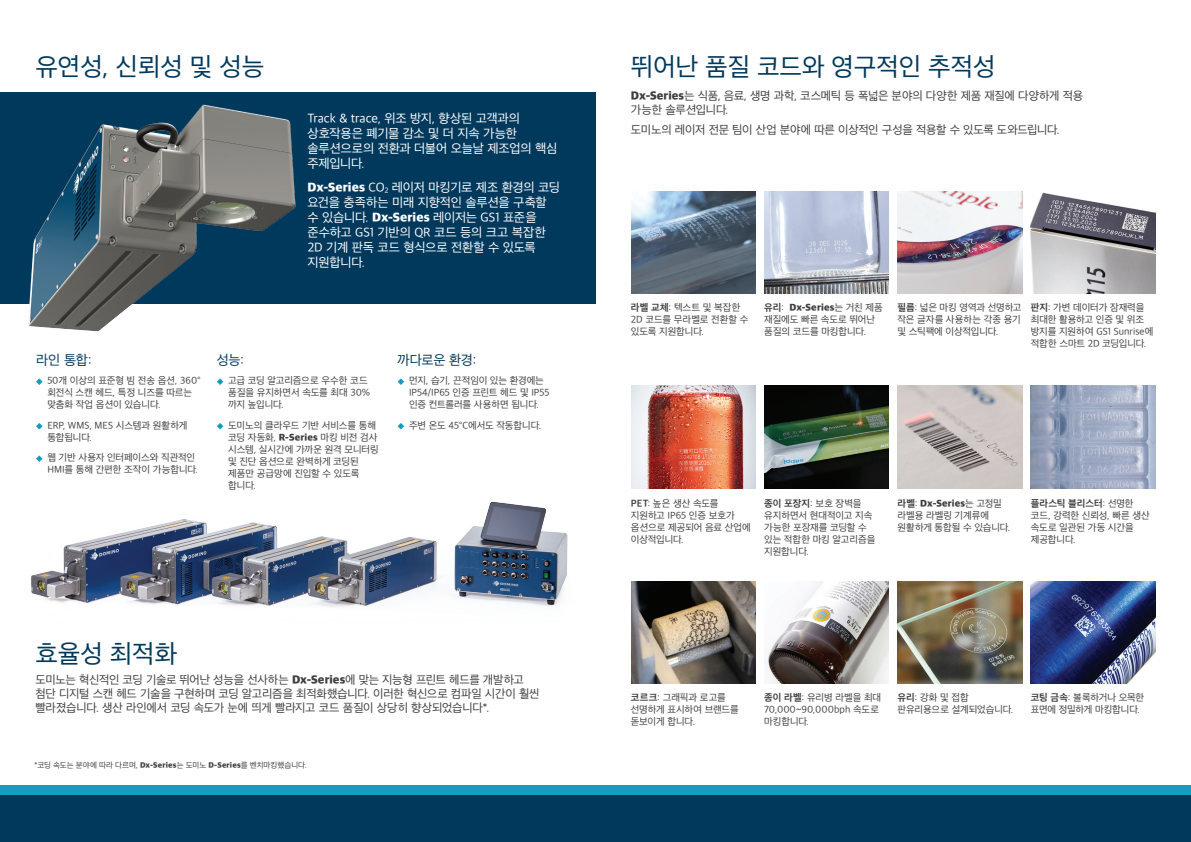
<style>
.page{position:relative;width:1191px;height:842px;background:#fff}
.page>*{position:absolute;margin:0;border:0;box-sizing:border-box;transform-origin:0 0}
.Inside_Main_Head{font:26px "Apple SD Gothic Neo";color:#00395c}
.Inside_Body_Text{font:14px "Apple SD Gothic Neo";letter-spacing:-.025em;color:#00395c}
.Inside_Body_Text-2{font:13px/15px "Apple SD Gothic Neo";letter-spacing:-.02em;color:#fff}
.Inside_Body_Text-3{font:12px/14px "Apple SD Gothic Neo";letter-spacing:-.025em;color:#3e3e3f}
._2pp_Bullet_Text{font:10px/12px "Apple SD Gothic Neo";letter-spacing:-.01em;color:#3e3e3f}
.Inside_Body_Text-4{font:10px/12px "Apple SD Gothic Neo";letter-spacing:-.01em;color:#3e3e3f}
.Inside_Body_Text-5{font:8px "Apple SD Gothic Neo";color:#3e3e3f}
.s1{font-weight:800}
.s2{font-weight:700}
</style>
<div class="page">
<img style="left:31px;top:501px;width:537px;height:106px">
<div style="left:587px;top:795px;width:604px;height:47px;background:#00395c"></div>
<div style="left:587px;top:785px;width:604px;height:10px;background:#149dbf"></div>
<img style="left:631px;top:192px;width:124px;height:102px">
<img style="left:631px;top:386px;width:124px;height:102px">
<img style="left:631px;top:582px;width:124px;height:102px">
<img style="left:764px;top:386px;width:125px;height:102px">
<img style="left:766px;top:582px;width:123px;height:102px">
<img style="left:897px;top:386px;width:125px;height:102px">
<img style="left:897px;top:582px;width:125px;height:102px">
<img style="left:1030px;top:386px;width:125px;height:102px">
<img style="left:1030px;top:582px;width:125px;height:102px">
<img style="left:764px;top:192px;width:125px;height:102px">
<img style="left:897px;top:192px;width:125px;height:102px">
<div style="left:0;top:92px;width:595px;height:212px;background:#00395c"></div>
<div style="left:0;top:795px;width:604px;height:47px;background:#00395c"></div>
<div style="left:0;top:785px;width:604px;height:10px;background:#149dbf"></div>
<svg style="left:36px;top:378px;width:7px;height:7px"></svg>
<svg style="left:36px;top:423px;width:7px;height:6px"></svg>
<svg style="left:36px;top:455px;width:7px;height:7px"></svg>
<svg style="left:217px;top:378px;width:6px;height:7px"></svg>
<svg style="left:217px;top:423px;width:6px;height:6px"></svg>
<svg style="left:398px;top:378px;width:6px;height:7px"></svg>
<svg style="left:398px;top:423px;width:6px;height:6px"></svg>
<img style="left:28px;top:104px;width:268px;height:228px">
<img style="left:1030px;top:192px;width:125px;height:102px">
<p class="Inside_Main_Head" style="left:35px;top:50px;width:230px">유연성, 신뢰성 및 성능</p>
<p class="Inside_Body_Text-2" style="left:307px;top:110px;width:251px">Track &amp; trace, 위조 방지, 향상된 고객과의 상호작용은 폐기물 감소 및 더 지속 가능한 솔루션으로의 전환과 더불어 오늘날 제조업의 핵심 주제입니다.</p>
<p class="Inside_Body_Text-2" style="left:307px;top:179px;width:254px"><span class="s1">Dx-Series</span> CO<sub>2</sub> 레이저 마킹기로 제조 환경의 코딩 요건을 충족하는 미래 지향적인 솔루션을 구축할 수 있습니다. <span class="s1">Dx-Series</span> 레이저는 GS1 표준을 준수하고 GS1 기반의 QR 코드 등의 크고 복잡한<br>2D 기계 판독 코드 형식으로 전환할 수 있도록 지원합니다.</p>
<p class="Inside_Body_Text" style="left:36px;top:350px;width:57px">라인 통합:</p>
<p class="Inside_Body_Text-4" style="left:47px;top:374px;width:154px">50개 이상의 표준형 빔 전송 옵션, 360° 회전식 스캔 헤드, 특정 니즈를 따르는 맞춤화 작업 옵션이 있습니다.</p>
<p class="Inside_Body_Text-4" style="left:47px;top:419px;width:141px">ERP, WMS, MES 시스템과 원활하게 통합됩니다.</p>
<p class="Inside_Body_Text-4" style="left:47px;top:451px;width:152px">웹 기반 사용자 인터페이스와 직관적인<br>HMI를 통해 간편한 조작이 가능합니다.</p>
<p class="Inside_Body_Text" style="left:217px;top:350px;width:29px">성능:</p>
<p class="Inside_Body_Text-4" style="left:228px;top:374px;width:144px">고급 코딩 알고리즘으로 우수한 코드 품질을 유지하면서 속도를 최대 30% 까지 높입니다.</p>
<p class="Inside_Body_Text-4" style="left:228px;top:419px;width:152px">도미노의 클라우드 기반 서비스를 통해 코딩 자동화, <span class="s1">R-Series</span> 마킹 비전 검사 시스템, 실시간에 가까운 원격 모니터링 및 진단 옵션으로 완벽하게 코딩된 제품만 공급망에 진입할 수 있도록 합니다.</p>
<p class="Inside_Body_Text" style="left:398px;top:350px;width:80px">까다로운 환경:</p>
<p class="Inside_Body_Text-4" style="left:409px;top:374px;width:142px">먼지, 습기, 끈적임이 있는 환경에는<br>IP54/IP65 인증 프린트 헤드 및 IP55 인증 컨트롤러를 사용하면 됩니다.</p>
<p class="Inside_Body_Text-4" style="left:409px;top:419px;width:134px">주변 온도 45°C에서도 작동합니다.</p>
<p class="Inside_Main_Head" style="left:35px;top:636px;width:143px">효율성 최적화</p>
<p class="Inside_Body_Text-3" style="left:35px;top:671px;width:506px">도미노는 혁신적인 코딩 기술로 뛰어난 성능을 선사하는 <span class="s1">Dx-Series</span>에 맞는 지능형 프린트 헤드를 개발하고 첨단 디지털 스캔 헤드 기술을 구현하며 코딩 알고리즘을 최적화했습니다. 이러한 혁신으로 컴파일 시간이 훨씬 빨라졌습니다. 생산 라인에서 코딩 속도가 눈에 띄게 빨라지고 코드 품질이 상당히 향상되었습니다*.</p>
<p class="Inside_Body_Text-5" style="left:35px;top:759px;width:274px">*코딩 속도는 분야에 따라 다르며, <span class="s1">Dx-Series</span>는 도미노 <span class="s1">D-Series</span>를 벤치마킹했습니다.</p>
<p class="Inside_Main_Head" style="left:631px;top:50px;width:366px">뛰어난 품질 코드와 영구적인 추적성</p>
<p class="Inside_Body_Text-3" style="left:631px;top:88px;width:454px"><span class="s1">Dx-Series</span>는 식품, 음료, 생명 과학, 코스메틱 등 폭넓은 분야의 다양한 제품 재질에 다양하게 적용 가능한 솔루션입니다.</p>
<p class="Inside_Body_Text-3" style="left:631px;top:122px;width:430px">도미노의 레이저 전문 팀이 산업 분야에 따른 이상적인 구성을 적용할 수 있도록 도와드립니다.</p>
<p class="_2pp_Bullet_Text" style="left:631px;top:301px;width:119px"><span class="s2">라벨 교체</span>: 텍스트 및 복잡한<br>2D 코드를 무라벨로 전환할 수 있도록 지원합니다.</p>
<p class="_2pp_Bullet_Text" style="left:764px;top:301px;width:120px"><span class="s2">유리</span>: <span class="s1">Dx-Series</span>는 거친 제품 재질에도 빠른 속도로 뛰어난 품질의 코드를 마킹합니다.</p>
<p class="_2pp_Bullet_Text" style="left:897px;top:301px;width:126px;text-align:justify"><span class="s2">필름</span>: 넓은 마킹 영역과 선명하고 작은 글자를 사용하는 각종 용기 및 스틱팩에 이상적입니다.</p>
<p class="_2pp_Bullet_Text" style="left:1030px;top:301px;width:124px"><span class="s2">판지</span>: 가변 데이터가 잠재력을 최대한 활용하고 인증 및 위조 방지를 지원하여 GS1 Sunrise에 적합한 스마트 2D 코딩입니다.</p>
<p class="_2pp_Bullet_Text" style="left:631px;top:497px;width:121px"><span class="s2">PET</span>: 높은 생산 속도를 지원하고 IP65 인증 보호가 옵션으로 제공되어 음료 산업에 이상적입니다.</p>
<p class="_2pp_Bullet_Text" style="left:764px;top:497px;width:113px"><span class="s2">종이 포장지</span>: 보호 장벽을 유지하면서 현대적이고 지속 가능한 포장재를 코딩할 수 있는 적합한 마킹 알고리즘을 지원합니다.</p>
<p class="_2pp_Bullet_Text" style="left:897px;top:497px;width:115px"><span class="s2">라벨</span>: <span class="s1">Dx-Series</span>는 고정밀 라벨용 라벨링 기계류에 원활하게 통합될 수 있습니다.</p>
<p class="_2pp_Bullet_Text" style="left:1030px;top:497px;width:120px"><span class="s2">플라스틱 블리스터</span>: 선명한 코드, 강력한 신뢰성, 빠른 생산 속도로 일관된 가동 시간을 제공합니다.</p>
<p class="_2pp_Bullet_Text" style="left:631px;top:691px;width:109px"><span class="s2">코르크</span>: 그래픽과 로고를 선명하게 표시하여 브랜드를 돋보이게 합니다.</p>
<p class="_2pp_Bullet_Text" style="left:764px;top:691px;width:119px"><span class="s2">종이 라벨</span>: 유리병 라벨을 최대<br>70,000~90,000bph 속도로 마킹합니다.</p>
<p class="_2pp_Bullet_Text" style="left:897px;top:691px;width:117px"><span class="s2">유리</span>: 강화 및 접합 판유리용으로 설계되었습니다.</p>
<p class="_2pp_Bullet_Text" style="left:1030px;top:691px;width:115px"><span class="s2">코팅 금속</span>: 볼록하거나 오목한 표면에 정밀하게 마킹합니다.</p>
</div>
